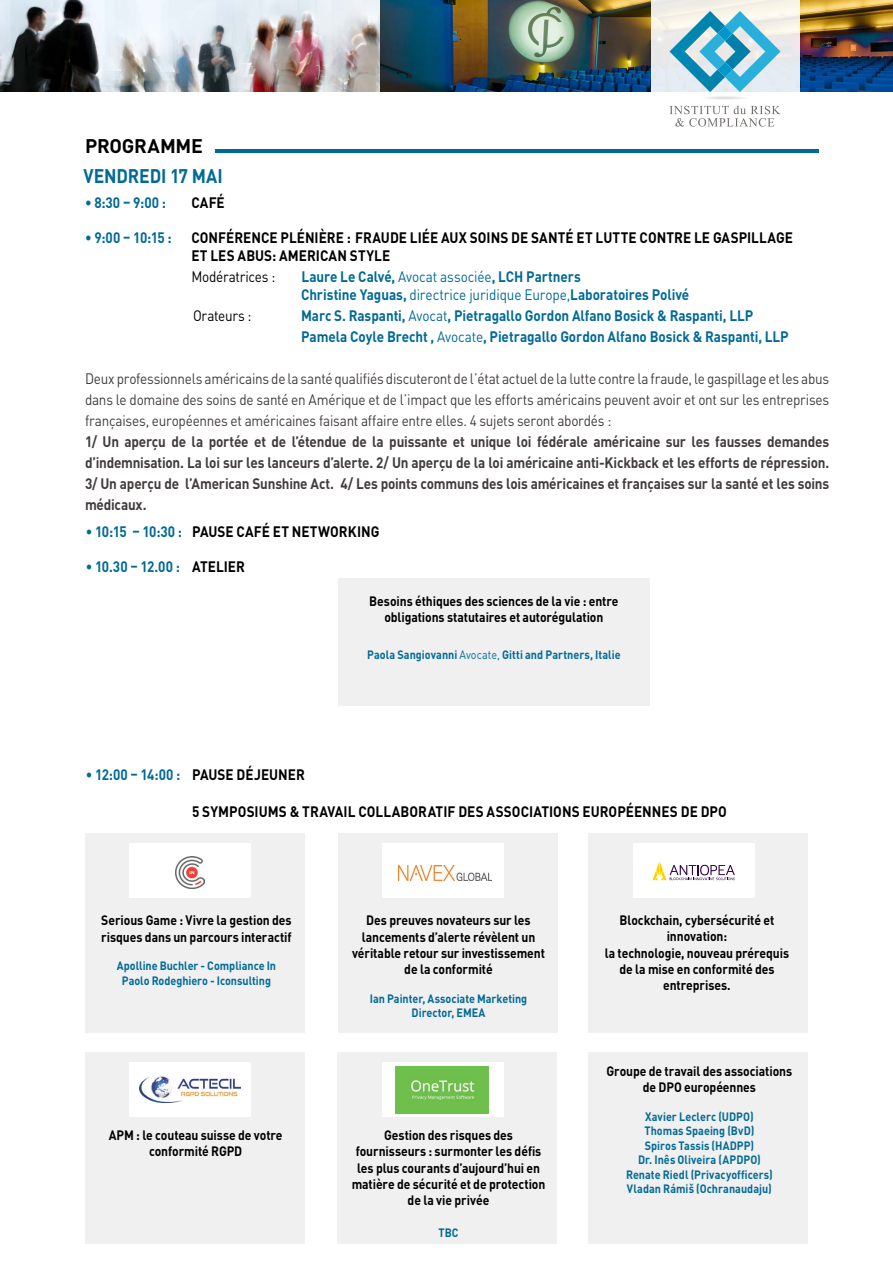
<style>
.page{position:relative;width:893px;height:1263px;background:#fff}
.page>*{position:absolute;margin:0;border:0;box-sizing:border-box;transform-origin:0 0}
.t1{font:700 19.5px "DINOT";letter-spacing:-.01em;color:#006a96;scale:.9 1}
.t2{font:700 19.5px "DINOT";letter-spacing:-.01em;color:#000}
.t3{font:700 15px/21px "DINOT";letter-spacing:-.015em;color:#423c3c;text-align:justify;scale:.9 1}
.t4{font:15px/21px "DINOT";letter-spacing:-.02em;color:#423c3c;text-align:justify;scale:.9 1}
.t5{font:700 15px/18px "DINOT";letter-spacing:-.005em;color:#006a96;scale:.9 1}
.t6{font:700 15px/18px "DINOT";letter-spacing:.005em;color:#000;scale:.9 1}
.t7{font:15px "DINOT";letter-spacing:-.02em;color:#000;scale:.9 1}
.t8{font:700 13.5px/16.2px "DINOT";letter-spacing:-.005em;color:#000;text-align:center;scale:.9 1}
.t9{font:700 12px/14.4px "DINOT";color:#006a96;text-align:center;scale:.9 1}
.s1{font-weight:400}
.s2{color:#006a96}
.s3{color:#000}
</style>
<div class="page">
<img style="left:379px;top:0;width:514px;height:92px">
<img style="left:0;top:0;width:379px;height:92px">
<svg style="left:651px;top:0;width:148px;height:114px"></svg>
<svg style="left:669px;top:106px;width:111px;height:21px"></svg>
<svg style="left:669px;top:11px;width:111px;height:88px;background:#9acede"></svg>
<hr style="left:215px;top:149px;width:604px;height:3px;background:#006a96">
<div style="left:85px;top:833px;width:219px;height:200px;background:#f0f0f0"></div>
<div style="left:338px;top:833px;width:219px;height:200px;background:#f0f0f0"></div>
<div style="left:588px;top:833px;width:220px;height:200px;background:#f0f0f0"></div>
<div style="left:588px;top:1052px;width:220px;height:191px;background:#f0f0f0"></div>
<div style="left:338px;top:1052px;width:219px;height:191px;background:#f0f0f0"></div>
<div style="left:338px;top:578px;width:311px;height:128px;background:#f0f0f0"></div>
<div style="left:129px;top:843px;width:122px;height:55px;background:#fff"></div>
<div style="left:382px;top:843px;width:122px;height:55px;background:#fff"></div>
<div style="left:633px;top:843px;width:122px;height:55px;background:#fff"></div>
<div style="left:382px;top:1062px;width:122px;height:55px;background:#fff"></div>
<img style="left:176px;top:857px;width:28px;height:31px">
<img style="left:398px;top:866px;width:93px;height:14px">
<svg style="left:653px;top:861px;width:82px;height:19px"></svg>
<div style="left:85px;top:1052px;width:219px;height:191px;background:#f0f0f0"></div>
<div style="left:129px;top:1062px;width:122px;height:55px;background:#fff"></div>
<img style="left:140px;top:1077px;width:101px;height:25px">
<img style="left:396px;top:1067px;width:93px;height:46px">
<h1 class="t2" style="left:85px;top:133px;width:119px">PROGRAMME</h1>
<h1 class="t1" style="left:83px;top:162px;width:156px">VENDREDI 17 MAI</h1>
<p class="t5" style="left:85px;top:193px;width:91px">• 8:30 – 9:00 :</p>
<p class="t6" style="left:191px;top:193px;width:39px">CAFÉ</p>
<p class="t5" style="left:85px;top:228px;width:98px">• 9:00 – 10:15 :</p>
<p class="t6" style="left:191px;top:228px;width:670px">CONFÉRENCE PLÉNIÈRE : FRAUDE LIÉE AUX SOINS DE SANTÉ ET LUTTE CONTRE LE GASPILLAGE<br>ET LES ABUS: AMERICAN STYLE</p>
<p class="t7" style="left:191px;top:266px;width:95px">Modératrices :</p>
<p class="t5" style="left:301px;top:267px;width:433px">Laure Le Calvé, <span class="s1">Avocat associée</span>, LCH Partners<br>Christine Yaguas, <span class="s1">directrice juridique Europe,</span>Laboratoires Polivé</p>
<p class="t7" style="left:193px;top:305px;width:66px">Orateurs :</p>
<p class="t5" style="left:301px;top:304px;width:543px;line-height:21px">Marc S. Raspanti, <span class="s1">Avocat</span>, Pietragallo Gordon Alfano Bosick &amp; Raspanti, LLP<br>Pamela Coyle Brecht , <span class="s1">Avocate</span>, Pietragallo Gordon Alfano Bosick &amp; Raspanti, LLP</p>
<p class="t4" style="left:85px;top:367px;width:828px">Deux professionnels américains de la santé qualifiés discuteront de l’état actuel de la lutte contre la fraude, le gaspillage et les abus dans le domaine des soins de santé en Amérique et de l’impact que les efforts américains peuvent avoir et ont sur les entreprises françaises, européennes et américaines faisant affaire entre elles. 4 sujets seront abordés :</p>
<p class="t3" style="left:85px;top:430px;width:828px">1/ Un aperçu de la portée et de l’étendue de la puissante et unique loi fédérale américaine sur les fausses demandes d’indemnisation. La loi sur les lanceurs d’alerte. 2/ Un aperçu de la loi américaine anti-Kickback et les efforts de répression.<br>3/ Un aperçu de l’American Sunshine Act. 4/ Les points communs des lois américaines et françaises sur la santé et les soins médicaux.</p>
<p class="t6" style="left:86px;top:522px;width:328px"><span class="s2">• 10:15 – 10:30 :</span> PAUSE CAFÉ ET NETWORKING</p>
<p class="t5" style="left:86px;top:557px;width:178px">• 10.30 – 12.00 : <span class="s3">ATELIER</span></p>
<p class="t8" style="left:369px;top:592px;width:278px">Besoins éthiques des sciences de la vie : entre obligations statutaires et autorégulation</p>
<p class="t9" style="left:367px;top:647px;width:283px">Paola Sangiovanni <span class="s1">Avocate,</span> Gitti and Partners, Italie</p>
<p class="t5" style="left:86px;top:764px;width:245px">• 12:00 – 14:00 : <span class="s3">PAUSE DÉJEUNER</span></p>
<p class="t6" style="left:192px;top:802px;width:596px">5 SYMPOSIUMS &amp; TRAVAIL COLLABORATIF DES ASSOCIATIONS EUROPÉENNES DE DPO</p>
<p class="t8" style="left:101px;top:912px;width:213px;text-align:left">Serious Game : Vivre la gestion des risques dans un parcours interactif</p>
<p class="t9" style="left:117px;top:958px;width:179px">Apolline Buchler - Compliance In<br>Paolo Rodeghiero - Iconsulting</p>
<p class="t8" style="left:109px;top:1126px;width:195px">APM : le couteau suisse de votre conformité RGPD</p>
<p class="t8" style="left:352px;top:912px;width:216px">Des preuves novateurs sur les lancements d’alerte révèlent un véritable retour sur investissement de la conformité</p>
<p class="t9" style="left:370px;top:991px;width:176px">Ian Painter, Associate Marketing<br>Director, EMEA</p>
<p class="t8" style="left:352px;top:1126px;width:217px">Gestion des risques des fournisseurs : surmonter les défis les plus courants d’aujourd’hui en matière de sécurité et de protection de la vie privée</p>
<p class="t9" style="left:439px;top:1225px;width:24px">TBC</p>
<p class="t8" style="left:605px;top:912px;width:206px">Blockchain, cybersécurité et innovation:<br>la technologie, nouveau prérequis de la mise en conformité des entreprises.</p>
<p class="t8" style="left:607px;top:1062px;width:208px">Groupe de travail des associations de DPO européennes</p>
<p class="t9" style="left:626px;top:1109px;width:165px">Xavier Leclerc (UDPO)<br>Thomas Spaeing (BvD)<br>Spiros Tassis (HADPP)<br>Dr. Inês Oliveira (APDPO)<br>Renate Riedl (Privacyofficers)<br>Vladan Rámiš (Ochranaudaju)</p>
</div>
